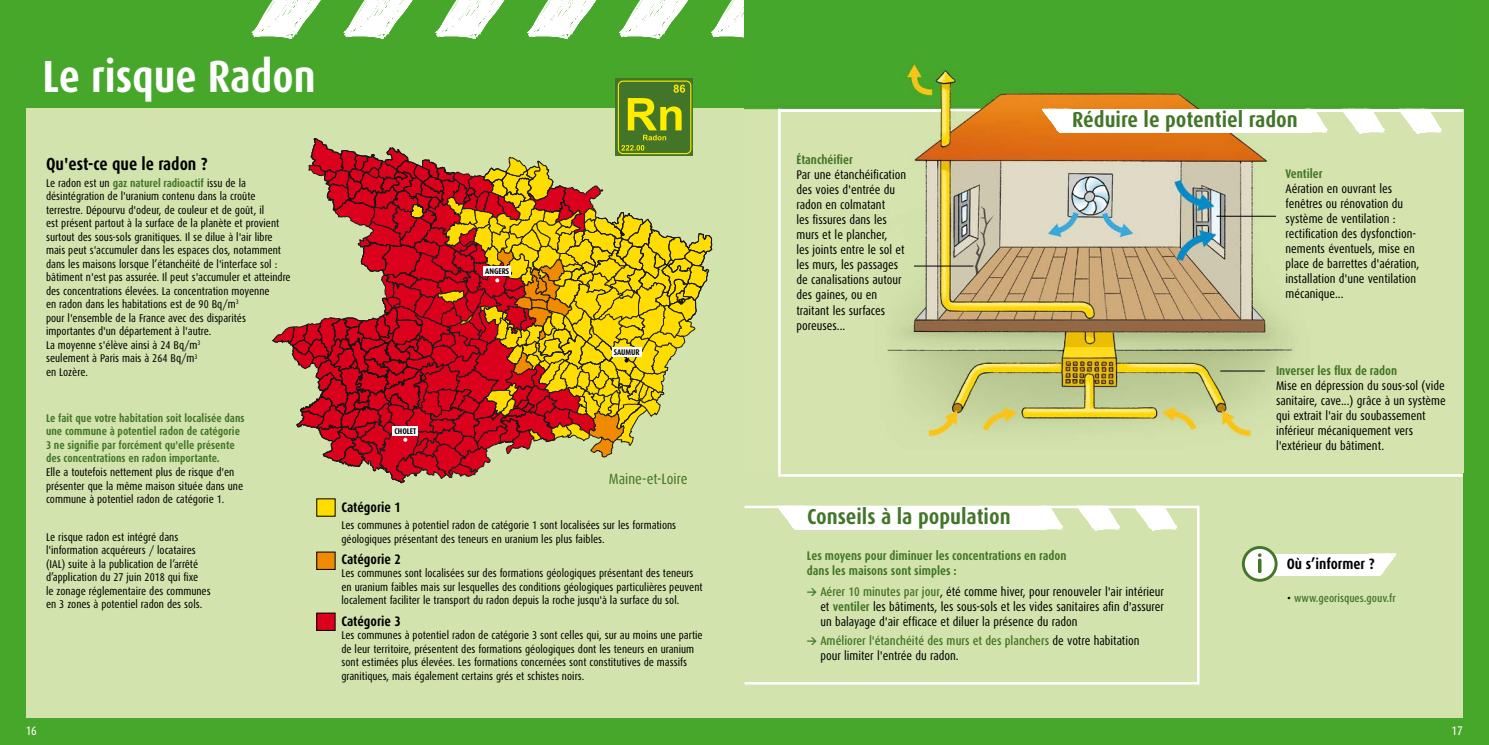
<style>
.page{position:relative;width:1489px;height:745px;background:#fff}
.page>*{position:absolute;margin:0;border:0;box-sizing:border-box;transform-origin:0 0}
.t1{font:700 45px "Dax Condensed";color:#fff}
.t2{font:700 21.62px "Dax Condensed";color:#427628;scale:1.04 1}
.t3{font:700 17.5px "Dax Condensed";color:#000}
.t4{font:700 15px "Dax Condensed";color:#000}
.t5{font:14.88px "Dax Condensed";color:#427528}
.t6{font:700 13.75px "Dax Condensed";color:#000}
.t7{font:12.5px/15px "Dax Condensed";color:#000}
.t8{font:700 12.5px/15px "Dax Condensed";color:#427628}
.t9{font:12.5px "Dax Condensed";color:#fff}
.t10{font:11.25px/13.5px "Dax Condensed";color:#000}
.t11{font:700 11.25px/13.5px "Dax Condensed";color:#427628}
.t12{font:500 11.25px "Dax Condensed";color:#427628}
.t13{font:700 8.25px "Dax Condensed";color:#000}
.s1{font-weight:700;color:#427628}
.s2{font-family:"DIN";font-weight:700;font-size:10px;color:#427628}
.s3{font-weight:500;color:#427628}
.s4{font-weight:400;color:#000}
</style>
<div class="page">
<div style="left:0;top:0;width:744px;height:744px;background:#46a72a"></div>
<div style="left:26px;top:109px;width:718px;height:608px;background:#d3e3ad"></div>
<div style="left:744px;top:0;width:744px;height:744px;background:#46a72a"></div>
<div style="left:744px;top:109px;width:718px;height:608px;background:#d3e3ad"></div>
<div style="left:317px;top:551px;width:18px;height:18px;background:#f08a00"></div>
<div style="left:317px;top:612px;width:18px;height:18px;background:#db001b"></div>
<img style="left:900px;top:63px;width:301px;height:43px">
<div style="left:1259px;top:553px;width:113px;height:22px;background:#fff"></div>
<svg style="left:1342px;top:553px;width:55px;height:23px"></svg>
<svg style="left:1243px;top:547px;width:32px;height:33px"></svg>
<div style="left:1241px;top:545px;width:36px;height:36px;border:3px solid #427628;border-radius:50%"></div>
<svg style="left:1257px;top:553px;width:4px;height:19px"></svg>
<img style="left:835px;top:106px;width:629px;height:371px">
<svg style="left:1269px;top:106px;width:186px;height:51px"></svg>
<div style="left:1067px;top:109px;width:243px;height:23px;background:#fff"></div>
<svg style="left:1020px;top:63px;width:79px;height:94px"></svg>
<div style="left:743px;top:505px;width:456px;height:179px;border:2px solid #fff"></div>
<svg style="left:1005px;top:450px;width:186px;height:81px"></svg>
<div style="left:802px;top:505px;width:243px;height:23px;background:#fff"></div>
<svg style="left:222px;top:0;width:613px;height:553px"></svg>
<h1 class="t1" style="left:43px;top:52px;width:274px">Le risque Radon</h1>
<h3 class="t3" style="left:46px;top:154px;width:163px">Qu'est-ce que le radon ?</h3>
<p class="t10" style="left:46px;top:176px;width:246px">Le radon est un <span class="s1">gaz naturel radioactif</span> issu de la désintégration de l'uranium contenu dans la croûte terrestre. Dépourvu d'odeur, de couleur et de goût, il<br>est présent partout à la surface de la planète et provient surtout des sous-sols granitiques. Il se dilue à l'air libre mais peut s'accumuler dans les espaces clos, notamment dans les maisons lorsque l’étanchéité de l'interface sol : bâtiment n'est pas assurée. Il peut s'accumuler et atteindre des concentrations élevées. La concentration moyenne<br>en radon dans les habitations est de 90 Bq/m<sup>3<br></sup>pour l'ensemble de la France avec des disparités importantes d'un département à l'autre.<br>La moyenne s'élève ainsi à 24 Bq/m<sup>3<br></sup>seulement à Paris mais à 264 Bq/m<sup>3<br></sup>en Lozère.</p>
<p class="t11" style="left:46px;top:411px;width:200px">Le fait que votre habitation soit localisée dans une commune à potentiel radon de catégorie 3 ne signifie par forcément qu'elle présente des concentrations en radon importante.</p>
<p class="t10" style="left:46px;top:465px;width:199px">Elle a toutefois nettement plus de risque d'en présenter que la même maison située dans une commune à potentiel radon de catégorie 1.</p>
<p class="t10" style="left:46px;top:530px;width:166px">Le risque radon est intégré dans l'information acquéreurs / locataires (IAL) suite à la publication de l’arrêté d’application du 27 juin 2018 qui fixe<br>le zonage réglementaire des communes en 3 zones à potentiel radon des sols.</p>
<p class="t13" style="left:394px;top:426px;width:23px">CHOLET</p>
<p class="t13" style="left:485px;top:267px;width:26px">ANGERS</p>
<p class="t13" style="left:613px;top:347px;width:27px">SAUMUR</p>
<h3 class="t5" style="left:609px;top:470px;width:80px">Maine-et-Loire</h3>
<p class="t6" style="left:341px;top:499px;width:61px">Catégorie 1</p>
<p class="t10" style="left:341px;top:518px;width:336px">Les communes à potentiel radon de catégorie 1 sont localisées sur les formations géologiques présentant des teneurs en uranium les plus faibles.</p>
<p class="t6" style="left:341px;top:551px;width:61px">Catégorie 2</p>
<p class="t10" style="left:341px;top:566px;width:362px">Les communes sont localisées sur des formations géologiques présentant des teneurs en uranium faibles mais sur lesquelles des conditions géologiques particulières peuvent localement faciliter le transport du radon depuis la roche jusqu'à la surface du sol.</p>
<p class="t6" style="left:341px;top:613px;width:61px">Catégorie 3</p>
<p class="t10" style="left:341px;top:628px;width:363px">Les communes à potentiel radon de catégorie 3 sont celles qui, sur au moins une partie de leur territoire, présentent des formations géologiques dont les teneurs en uranium sont estimées plus élevées. Les formations concernées sont constitutives de massifs granitiques, mais également certains grés et schistes noirs.</p>
<h2 class="t2" style="left:1072px;top:108px;width:218px">Réduire le potentiel radon</h2>
<p class="t8" style="left:796px;top:152px;width:58px">Étanchéifier</p>
<p class="t7" style="left:796px;top:167px;width:111px">Par une étanchéification des voies d'entrée du radon en colmatant<br>les fissures dans les murs et le plancher,<br>les joints entre le sol et les murs, les passages de canalisations autour des gaines, ou en traitant les surfaces poreuses...</p>
<p class="t8" style="left:1285px;top:166px;width:39px">Ventiler</p>
<p class="t7" style="left:1285px;top:181px;width:135px">Aération en ouvrant les fenêtres ou rénovation du système de ventilation : rectification des dysfonction&shy;nements éventuels, mise en place de barrettes d'aération, installation d'une ventilation mécanique...</p>
<h2 class="t2" style="left:807px;top:504px;width:197px">Conseils à la population</h2>
<p class="t8" style="left:806px;top:548px;width:261px">Les moyens pour diminuer les concentrations en radon dans les maisons sont simples :</p>
<p class="t7" style="left:820px;top:584px;width:345px;text-align:justify;text-indent:-13px"><span class="s2">&gt;</span> <span class="s3">Aérer 10 minutes par jour</span>, été comme hiver, pour renouveler l'air intérieur et <span class="s1">ventiler</span> les bâtiments, les sous-sols et les vides sanitaires afin d'assurer un balayage d'air efficace et diluer la présence du radon</p>
<p class="t7" style="left:820px;top:632px;width:321px;text-indent:-13px"><span class="s2">&gt;</span> <span class="s3">Améliorer l'étanchéité des murs et des planchers</span> de votre habitation pour limiter l'entrée du radon.</p>
<p class="t8" style="left:1275px;top:363px;width:123px">Inverser les flux de radon</p>
<p class="t7" style="left:1275px;top:378px;width:171px">Mise en dépression du sous-sol (vide sanitaire, cave...) grâce à un système qui extrait l'air du soubassement inférieur mécaniquement vers l'extérieur du bâtiment.</p>
<h3 class="t4" style="left:1286px;top:555px;width:89px">Où s’informer ?</h3>
<p class="t12" style="left:1287px;top:591px;width:110px"><span class="s4">•</span> www.georisques.gouv.fr</p>
<p class="t9" style="left:26px;top:723px;width:13px">16</p>
<p class="t9" style="left:1451px;top:723px;width:13px">17</p>
</div>
